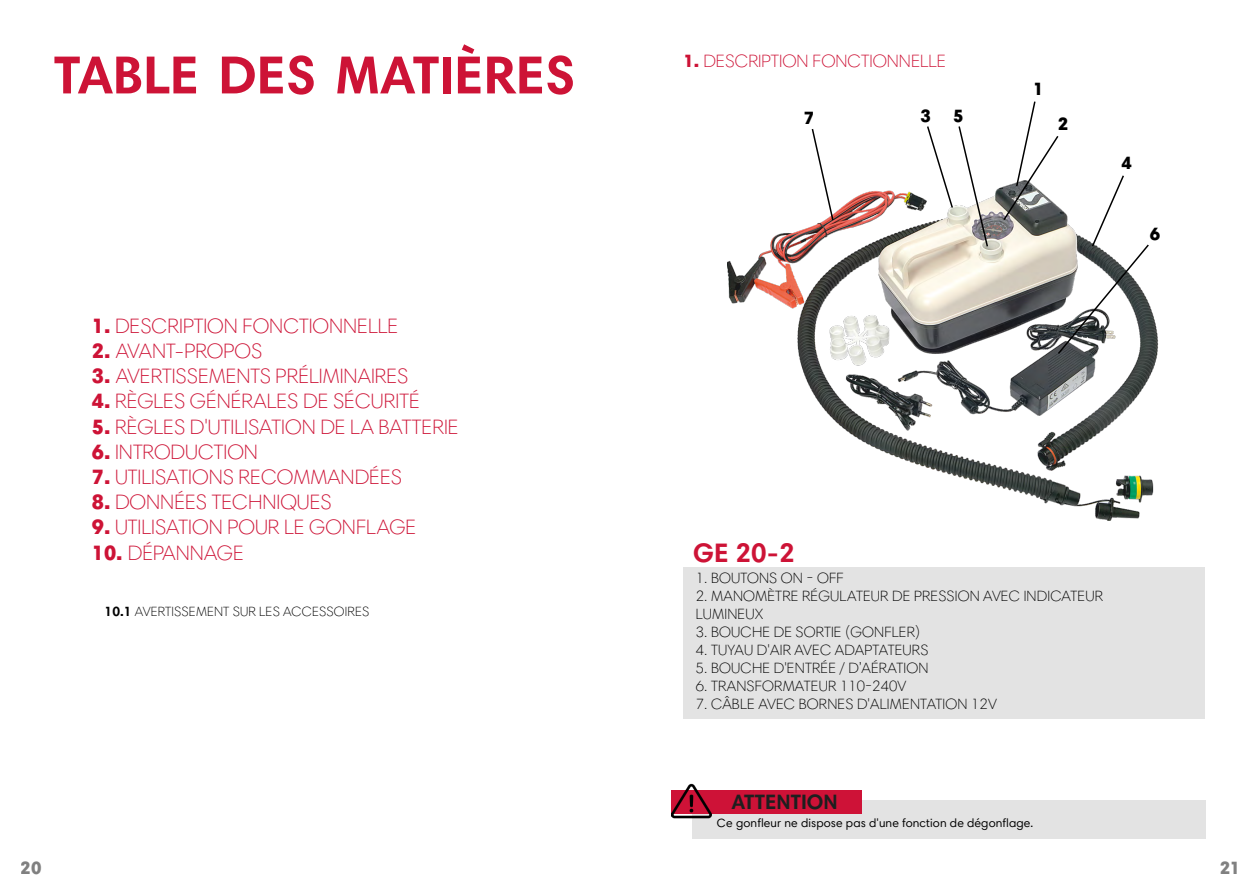
<style>
.page{position:relative;width:1259px;height:893px;background:#fff}
.page>*{position:absolute;margin:0;border:0;box-sizing:border-box;transform-origin:0 0}
.t1{font:700 54px "Harmonia Sans Pro Cyr";color:#cd1336}
.t2{font:700 27px "Harmonia Sans Pro Cyr";color:#cd1336}
.t3{font:300 21px "Harmonia Sans Pro Cyr";color:#cd1336}
.t4{font:700 21px "Harmonia Sans Pro Cyr";color:#1d1f1f}
.t5{font:300 18px "Harmonia Sans Pro Cyr";color:#cd1336}
.t6{font:900 18px "Harmonia Sans Pro Cyr";color:#000}
.t7{font:300 15px/18px "Harmonia Sans Pro Cyr";letter-spacing:.01em;color:#000}
.t8{font:300 13.5px "Harmonia Sans Pro Cyr";letter-spacing:.01em;color:#000}
.t9{font:12px "Harmonia Sans Pro Cyr";letter-spacing:.01em;color:#000}
.s1{font-weight:900}
.s2{font-weight:700}
</style>
<div class="page">
<div style="left:683px;top:567px;width:522px;height:152px;background:#e3e3e3"></div>
<div style="left:692px;top:801px;width:514px;height:38px;background:#e3e3e3"></div>
<div style="left:670px;top:790px;width:191px;height:23px;background:#ce1237"></div>
<img style="left:671px;top:783px;width:40px;height:36px">
<img style="left:727px;top:187px;width:432px;height:334px">
<svg style="left:810px;top:129px;width:24px;height:93px"></svg>
<svg style="left:1002px;top:101px;width:148px;height:255px"></svg>
<svg style="left:926px;top:126px;width:63px;height:122px"></svg>
<h1 class="t1" style="left:54px;top:41px;width:523px">TABLE DES MATIÈRES</h1>
<p class="t3" style="left:92px;top:313px;width:308px"><span class="s1">1.</span> DESCRIPTION FONCTIONNELLE</p>
<p class="t3" style="left:92px;top:338px;width:172px"><span class="s1">2.</span> AVANT-PROPOS</p>
<p class="t3" style="left:92px;top:363px;width:318px"><span class="s1">3.</span> AVERTISSEMENTS PRÉLIMINAIRES</p>
<p class="t3" style="left:92px;top:389px;width:329px"><span class="s1">4.</span> RÈGLES GÉNÉRALES DE SÉCURITÉ</p>
<p class="t3" style="left:92px;top:414px;width:368px"><span class="s1">5.</span> RÈGLES D'UTILISATION DE LA BATTERIE</p>
<p class="t3" style="left:92px;top:439px;width:168px"><span class="s1">6.</span> INTRODUCTION</p>
<p class="t3" style="left:92px;top:464px;width:312px"><span class="s1">7.</span> UTILISATIONS RECOMMANDÉES</p>
<p class="t3" style="left:92px;top:489px;width:241px"><span class="s1">8.</span> DONNÉES TECHNIQUES</p>
<p class="t3" style="left:92px;top:515px;width:326px"><span class="s1">9.</span> UTILISATION POUR LE GONFLAGE</p>
<p class="t3" style="left:92px;top:540px;width:153px"><span class="s1">10.</span> DÉPANNAGE</p>
<p class="t8" style="left:105px;top:603px;width:266px"><span class="s2">10.1</span> AVERTISSEMENT SUR LES ACCESSOIRES</p>
<p class="t5" style="left:683px;top:50px;width:264px"><span class="s1">1.</span> DESCRIPTION FONCTIONNELLE</p>
<p class="t6" style="left:803px;top:106px;width:12px">7</p>
<p class="t6" style="left:920px;top:104px;width:44px">3 5</p>
<p class="t6" style="left:1033px;top:77px;width:12px">1</p>
<p class="t6" style="left:1058px;top:112px;width:12px">2</p>
<p class="t6" style="left:1121px;top:151px;width:12px">4</p>
<p class="t6" style="left:1149px;top:222px;width:12px">6</p>
<p class="t2" style="left:693px;top:536px;width:103px">GE 20-2</p>
<p class="t7" style="left:696px;top:569px;width:149px">1. BOUTONS ON - OFF</p>
<p class="t7" style="left:696px;top:587px;width:409px">2. MANOMÈTRE RÉGULATEUR DE PRESSION AVEC INDICATEUR<br>LUMINEUX</p>
<p class="t7" style="left:696px;top:623px;width:226px">3. BOUCHE DE SORTIE (GONFLER)</p>
<p class="t7" style="left:696px;top:641px;width:234px">4. TUYAU D'AIR AVEC ADAPTATEURS</p>
<p class="t7" style="left:696px;top:659px;width:234px">5. BOUCHE D'ENTRÉE / D’AÉRATION</p>
<p class="t7" style="left:696px;top:677px;width:212px">6. TRANSFORMATEUR 110-240V</p>
<p class="t7" style="left:696px;top:695px;width:302px">7. CÂBLE AVEC BORNES D'ALIMENTATION 12V</p>
<p class="t4" style="left:731px;top:789px;width:108px">ATTENTION</p>
<p class="t9" style="left:717px;top:816px;width:318px">Ce gonfleur ne dispose pas d'une fonction de dégonflage.</p>
<p class="t6" style="left:21px;top:856px;width:22px">20</p>
<p class="t6" style="left:1219px;top:856px;width:22px">21</p>
</div>
